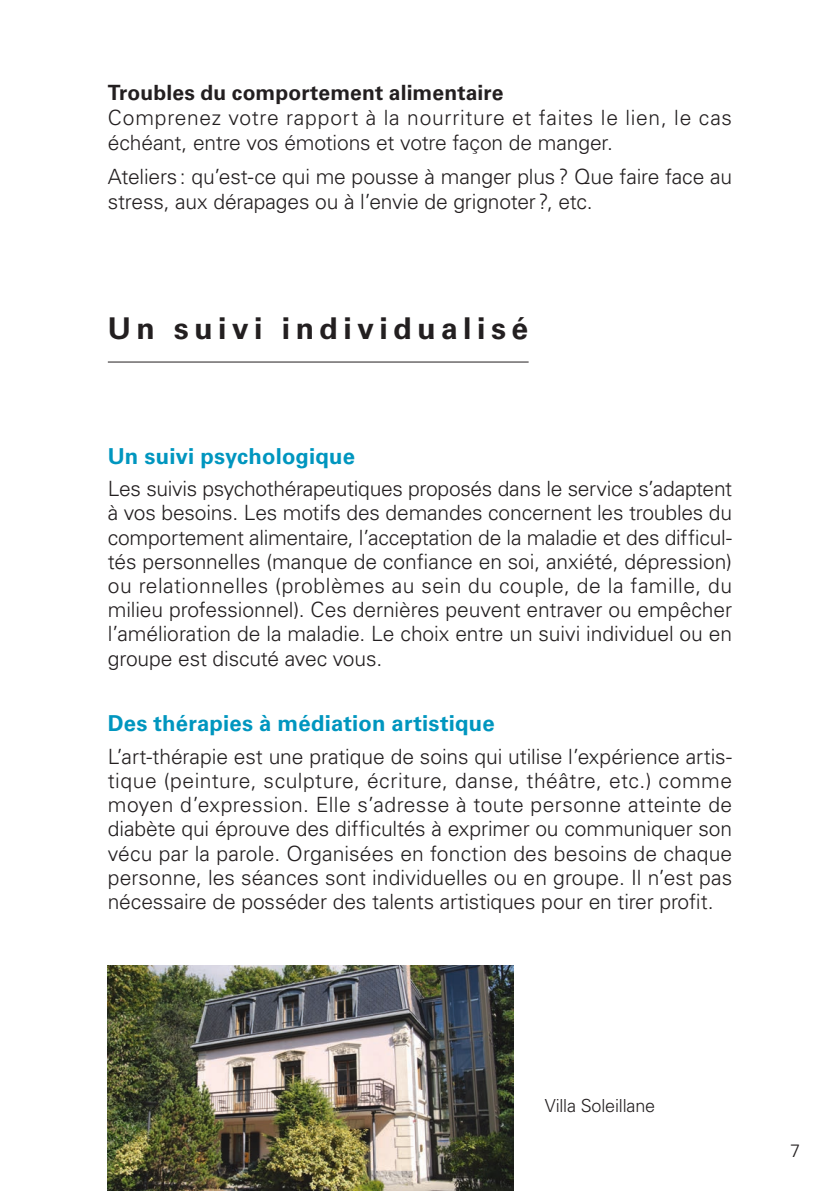
<style>
.page{position:relative;width:840px;height:1191px;background:#fff}
.page>*{position:absolute;margin:0;border:0;box-sizing:border-box;transform-origin:0 0}
.t1{font:700 30px "Univers LT Std";letter-spacing:.185em;color:#231f20}
.t2{font:700 22px "Univers LT Std";letter-spacing:.005em;color:#0096bf}
.t3{font:300 21px/24.2px "Univers LT Std";letter-spacing:-.005em;color:#231f20;text-align:justify}
.t4{font:300 21px/25px "Univers LT Std";letter-spacing:.02em;color:#231f20}
.t5{font:700 21px "Univers LT Std";letter-spacing:.005em;color:#231f20}
.t6{font:300 18px "Univers LT Std";letter-spacing:-.01em;color:#231f20}
</style>
<div class="page">
<hr style="left:108px;top:361px;width:420px;height:1px;background:#231f20">
<img style="left:108px;top:965px;width:405px;height:226px">
<p class="t5" style="left:108px;top:81px;width:397px">Troubles du comportement alimentaire</p>
<p class="t4" style="left:108px;top:105px;width:625px">Comprenez votre rapport à la nourriture et faites le lien, le cas échéant, entre vos émotions et votre façon de manger.</p>
<p class="t3" style="left:108px;top:164px;width:625px;line-height:25px">Ateliers: qu’est-ce qui me pousse à manger plus? Que faire face au stress, aux dérapages ou à l’envie de grignoter?, etc.</p>
<h1 class="t1" style="left:108px;top:311px;width:422px">Un suivi individualisé</h1>
<p class="t2" style="left:108px;top:443px;width:248px">Un suivi psychologique</p>
<p class="t3" style="left:108px;top:477px;width:625px">Les suivis psychothérapeutiques proposés dans le service s’adaptent à vos besoins. Les motifs des demandes concernent les troubles du comportement alimentaire, l’acceptation de la maladie et des difficul&shy;tés personnelles (manque de confiance en soi, anxiété, dépression) ou relationnelles (problèmes au sein du couple, de la famille, du milieu professionnel). Ces dernières peuvent entraver ou empêcher l’amélioration de la maladie. Le choix entre un suivi individuel ou en groupe est discuté avec vous.</p>
<p class="t2" style="left:108px;top:710px;width:388px">Des thérapies à médiation artistique</p>
<p class="t3" style="left:108px;top:744px;width:625px">L’art-thérapie est une pratique de soins qui utilise l’expérience artis&shy;tique (peinture, sculpture, écriture, danse, théâtre, etc.) comme moyen d’expression. Elle s’adresse à toute personne atteinte de diabète qui éprouve des difficultés à exprimer ou communiquer son vécu par la parole. Organisées en fonction des besoins de chaque personne, les séances sont individuelles ou en groupe. Il n’est pas nécessaire de posséder des talents artistiques pour en tirer profit.</p>
<p class="t6" style="left:544px;top:1094px;width:112px">Villa Soleillane</p>
<p class="t6" style="left:789px;top:1139px;width:12px">7</p>
</div>
